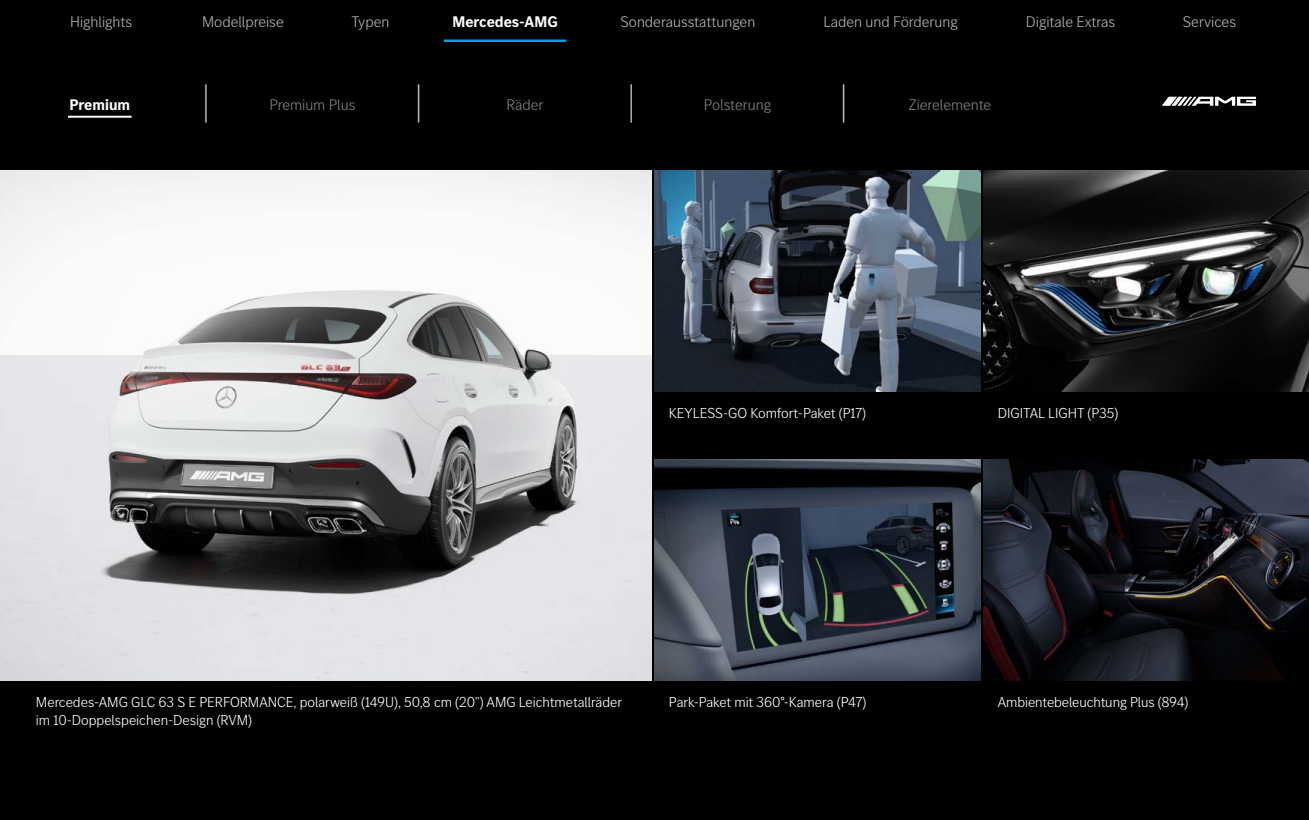
<style>
.page{position:relative;width:1309px;height:820px;background:#fff}
.page>*{position:absolute;margin:0;border:0;box-sizing:border-box;transform-origin:0 0}
.t1{font:300 45.6px "MB Corpo S Title";color:#cdcccc;scale:.53 1}
.t2{font:300 16px "MB Corpo S Title";color:#b3b2b2}
.t3{font:300 16px "MB Corpo S Title";color:#808080}
.t4{font:700 16px "MB Corpo S Title";color:#fff}
.t5{font:300 15px/18px "MB Corpo S Title";color:#fff}
</style>
<div class="page">
<div style="left:0;top:0;width:1309px;height:43px;background:#000"></div>
<hr style="left:444px;top:40px;width:122px;height:3px;background:#009fe3">
<div style="left:0;top:42px;width:1309px;height:778px;background:#000"></div>
<svg style="left:1162px;top:97px;width:94px;height:9px"></svg>
<img style="left:655px;top:170px;width:326px;height:221px">
<img style="left:984px;top:459px;width:325px;height:221px">
<img style="left:984px;top:170px;width:325px;height:221px">
<img style="left:655px;top:459px;width:326px;height:221px">
<img style="left:0;top:170px;width:652px;height:510px">
<hr style="left:68px;top:116px;width:64px;height:2px;background:#fff">
<p class="t2" style="left:70px;top:12px;width:64px">Highlights</p>
<p class="t2" style="left:202px;top:12px;width:83px">Modellpreise</p>
<p class="t2" style="left:351px;top:12px;width:39px">Typen</p>
<p class="t4" style="left:452px;top:11px;width:107px">Mercedes-AMG</p>
<p class="t2" style="left:621px;top:12px;width:136px">Sonderausstattungen</p>
<p class="t2" style="left:823px;top:12px;width:136px">Laden und Förderung</p>
<p class="t2" style="left:1026px;top:12px;width:91px">Digitale Extras</p>
<p class="t2" style="left:1183px;top:12px;width:55px">Services</p>
<p class="t4" style="left:69px;top:94px;width:62px">Premium</p>
<h1 class="t1" style="left:203px;top:74px;width:11px">|</h1>
<p class="t3" style="left:269px;top:95px;width:88px">Premium Plus</p>
<h1 class="t1" style="left:416px;top:74px;width:11px">|</h1>
<p class="t3" style="left:507px;top:95px;width:39px">Räder</p>
<h1 class="t1" style="left:629px;top:74px;width:11px">|</h1>
<p class="t3" style="left:704px;top:95px;width:69px">Polsterung</p>
<h1 class="t1" style="left:841px;top:74px;width:11px">|</h1>
<p class="t3" style="left:909px;top:95px;width:84px">Zierelemente</p>
<p class="t5" style="left:669px;top:403px;width:199px">KEYLESS-GO Komfort-Paket (P17)</p>
<p class="t5" style="left:36px;top:692px;width:588px">Mercedes-AMG GLC 63 S E PERFORMANCE, polarweiß (149U), 50,8 cm (20") AMG Leichtmetallräder im 10-Doppelspeichen-Design (RVM)</p>
<p class="t5" style="left:669px;top:692px;width:199px">Park-Paket mit 360°-Kamera (P47)</p>
<p class="t5" style="left:998px;top:403px;width:122px">DIGITAL LIGHT (P35)</p>
<p class="t5" style="left:998px;top:692px;width:192px">Ambientebeleuchtung Plus (894)</p>
</div>
